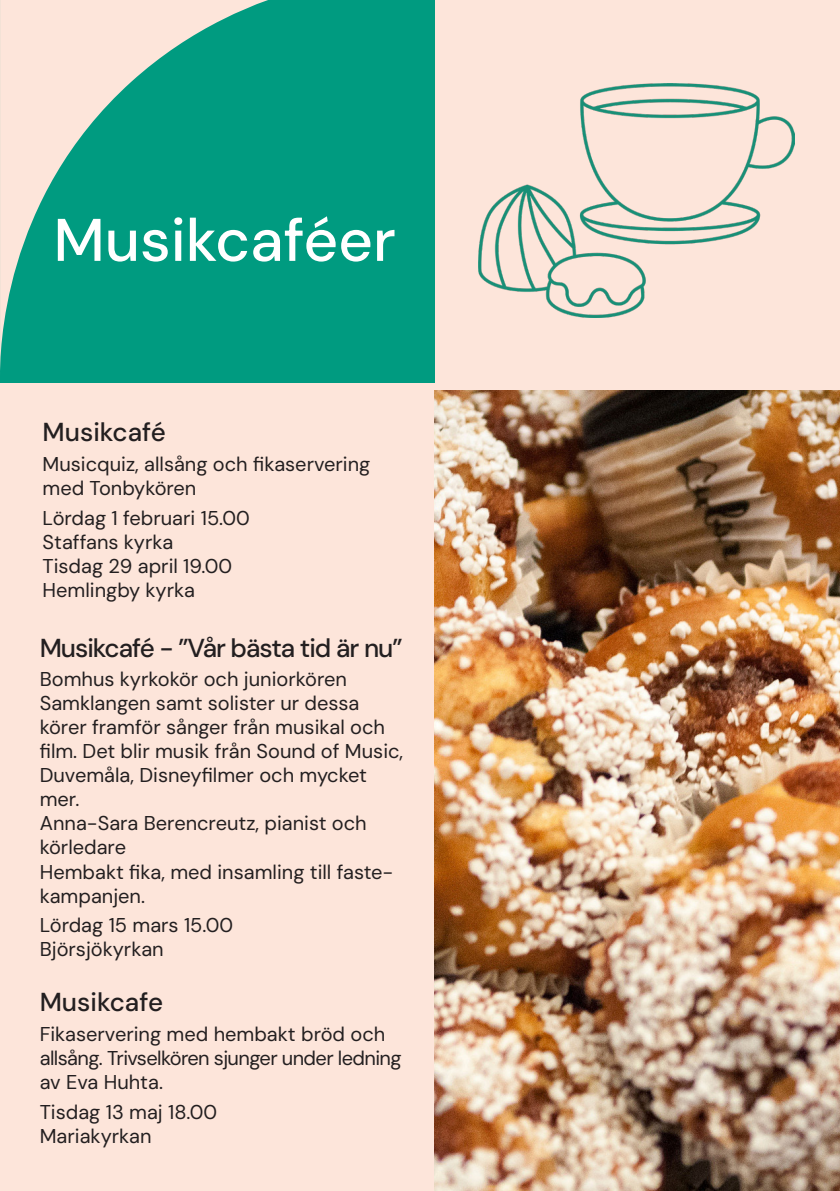
<style>
.page{position:relative;width:840px;height:1191px;background:#fff}
.page>*{position:absolute;margin:0;border:0;box-sizing:border-box;transform-origin:0 0}
.t1{font:500 60px "DM Sans";color:#fff}
.t2{font:500 26px "DM Sans";letter-spacing:-.04em;color:#231f20}
.t3{font:500 26px "DM Sans";color:#231f20}
.t4{font:20px/24px "DM Sans";color:#231f20}
.t5{font:20px/24px "DM Sans";letter-spacing:-.03em;color:#231f20}
</style>
<div class="page">
<div style="left:0;top:0;width:839px;height:1191px;background:#fde5da"></div>
<div style="left:0;top:0;width:434px;height:382px;background:#009b80"></div>
<img style="left:478px;top:83px;width:316px;height:235px">
<hr style="left:839px;top:0;width:1px;height:1191px;background:#fde5da">
<hr style="left:839px;top:510px;width:1px;height:681px;background:#820031">
<svg style="left:0;top:0;width:268px;height:370px"></svg>
<img style="left:434px;top:391px;width:405px;height:800px">
<p class="t1" style="left:53px;top:203px;width:344px">Musikcaféer</p>
<p class="t3" style="left:43px;top:416px;width:125px">Musikcafé</p>
<p class="t4" style="left:43px;top:452px;width:329px">Musicquiz, allsång och fikaservering med Tonbykören</p>
<p class="t4" style="left:43px;top:505px;width:208px">Lördag 1 februari 15.00<br>Staffans kyrka<br>Tisdag 29 april 19.00<br>Hemlingby kyrka</p>
<p class="t2" style="left:40px;top:631px;width:364px">Musikcafé - ”Vår bästa tid är nu”</p>
<p class="t4" style="left:40px;top:667px;width:365px">Bomhus kyrkokör och juniorkören<br>Samklangen samt solister ur dessa körer framför sånger från musikal och film. Det blir musik från Sound of Music,<br>Duvemåla, Disneyfilmer och mycket mer.</p>
<p class="t4" style="left:40px;top:811px;width:328px">Anna-Sara Berencreutz, pianist och körledare</p>
<p class="t4" style="left:40px;top:859px;width:355px">Hembakt fika, med insamling till faste&shy;kampanjen.</p>
<p class="t4" style="left:40px;top:913px;width:195px">Lördag 15 mars 15.00<br>Björsjökyrkan</p>
<p class="t3" style="left:40px;top:986px;width:125px">Musikcafe</p>
<p class="t5" style="left:40px;top:1022px;width:363px">Fikaservering med hembakt bröd och allsång. Trivselkören sjunger under ledning av Eva Huhta.</p>
<p class="t4" style="left:40px;top:1099px;width:179px">Tisdag 13 maj 18.00<br>Mariakyrkan</p>
</div>
